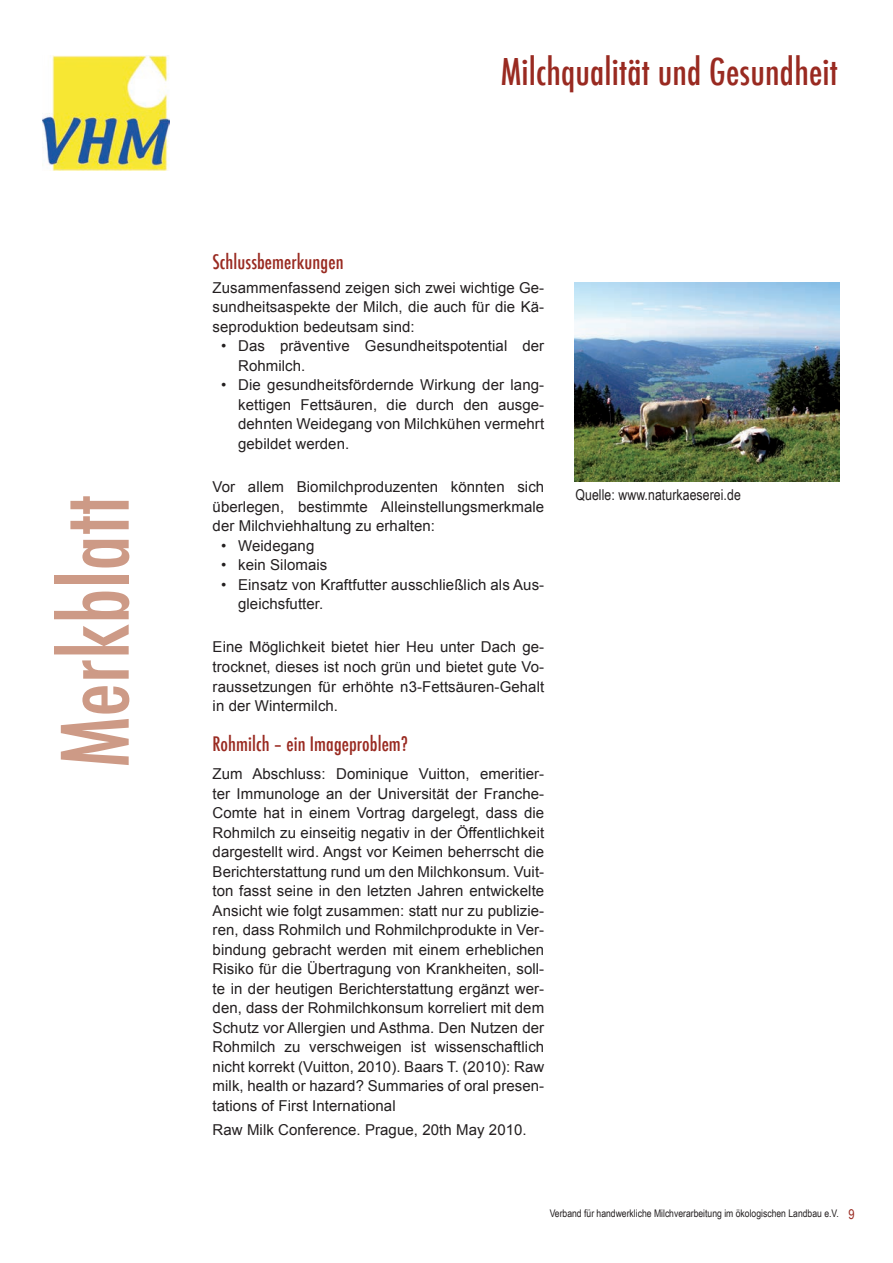
<style>
.page{position:relative;width:893px;height:1263px;background:#fff}
.page>*{position:absolute;margin:0;border:0;box-sizing:border-box;transform-origin:0 0}
.t1{font:500 condensed 90px "Futura";color:#cd9a86}
.t2{font:500 condensed 36px "Futura";letter-spacing:.005em;color:#992a21}
.t3{font:500 condensed 19.5px "Futura";letter-spacing:.005em;color:#992a21}
.t4{font:15px/19.5px "Arial";letter-spacing:.005em;color:#231f20;text-align:justify}
.t5{font:15px "Arial Narrow";letter-spacing:.005em;color:#231f20}
.t6{font:10.5px "Arial Narrow";color:#231f20}
.s1{font-size:13.5px;color:#992a21}
</style>
<div class="page">
<img style="left:42px;top:56px;width:128px;height:115px">
<img style="left:575px;top:283px;width:265px;height:198px">
<h1 class="t1" style="left:38px;top:768px;width:274px;rotate:-90deg">Merkblatt</h1>
<h2 class="t2" style="left:501px;top:49px;width:339px">Milchqualität und Gesundheit</h2>
<h3 class="t3" style="left:213px;top:249px;width:132px">Schlussbemerkungen</h3>
<p class="t4" style="left:213px;top:278px;width:333px">Zusammenfassend zeigen sich zwei wichtige Ge&shy;sundheitsaspekte der Milch, die auch für die Kä&shy;seproduktion bedeutsam sind:</p>
<p class="t4" style="left:238px;top:337px;width:308px;text-indent:-17px">• Das präventive Gesundheitspotential der<br>Rohmilch.</p>
<p class="t4" style="left:238px;top:376px;width:308px;text-indent:-17px">• Die gesundheitsfördernde Wirkung der lang&shy;kettigen Fettsäuren, die durch den ausge&shy;dehnten Weidegang von Milchkühen vermehrt gebildet werden.</p>
<p class="t4" style="left:213px;top:477px;width:333px">Vor allem Biomilchproduzenten könnten sich überlegen, bestimmte Alleinstellungsmerkmale der Milchviehhaltung zu erhalten:</p>
<p class="t4" style="left:221px;top:536px;width:95px">• Weidegang</p>
<p class="t4" style="left:221px;top:555px;width:108px">• kein Silomais</p>
<p class="t4" style="left:238px;top:575px;width:308px;text-indent:-17px">• Einsatz von Kraftfutter ausschließlich als Aus&shy;gleichsfutter.</p>
<p class="t4" style="left:213px;top:638px;width:333px">Eine Möglichkeit bietet hier Heu unter Dach ge&shy;trocknet, dieses ist noch grün und bietet gute Vo&shy;raussetzungen für erhöhte n3-Fettsäuren-Gehalt in der Wintermilch.</p>
<h3 class="t3" style="left:213px;top:732px;width:197px">Rohmilch – ein Imageproblem?</h3>
<p class="t4" style="left:213px;top:764px;width:333px">Zum Abschluss: Dominique Vuitton, emeritier&shy;ter Immunologe an der Universität der Franche-Comte hat in einem Vortrag dargelegt, dass die Rohmilch zu einseitig negativ in der Öffentlichkeit dargestellt wird. Angst vor Keimen beherrscht die Berichterstattung rund um den Milchkonsum. Vuit&shy;ton fasst seine in den letzten Jahren entwickelte Ansicht wie folgt zusammen: statt nur zu publizie&shy;ren, dass Rohmilch und Rohmilchprodukte in Ver&shy;bindung gebracht werden mit einem erheblichen Risiko für die Übertragung von Krankheiten, soll&shy;te in der heutigen Berichterstattung ergänzt wer&shy;den, dass der Rohmilchkonsum korreliert mit dem Schutz vor Allergien und Asthma. Den Nutzen der Rohmilch zu verschweigen ist wissenschaftlich nicht korrekt (Vuitton, 2010). Baars T. (2010): Raw milk, health or hazard? Summaries of oral presen&shy;tations of First International</p>
<p class="t4" style="left:213px;top:1120px;width:316px">Raw Milk Conference. Prague, 20th May 2010.</p>
<p class="t5" style="left:575px;top:486px;width:167px">Quelle: www.naturkaeserei.de</p>
<p class="t6" style="left:550px;top:1207px;width:306px">Verband für handwerkliche Milchverarbeitung im ökologischen Landbau e.V. <span class="s1">9</span></p>
</div>
